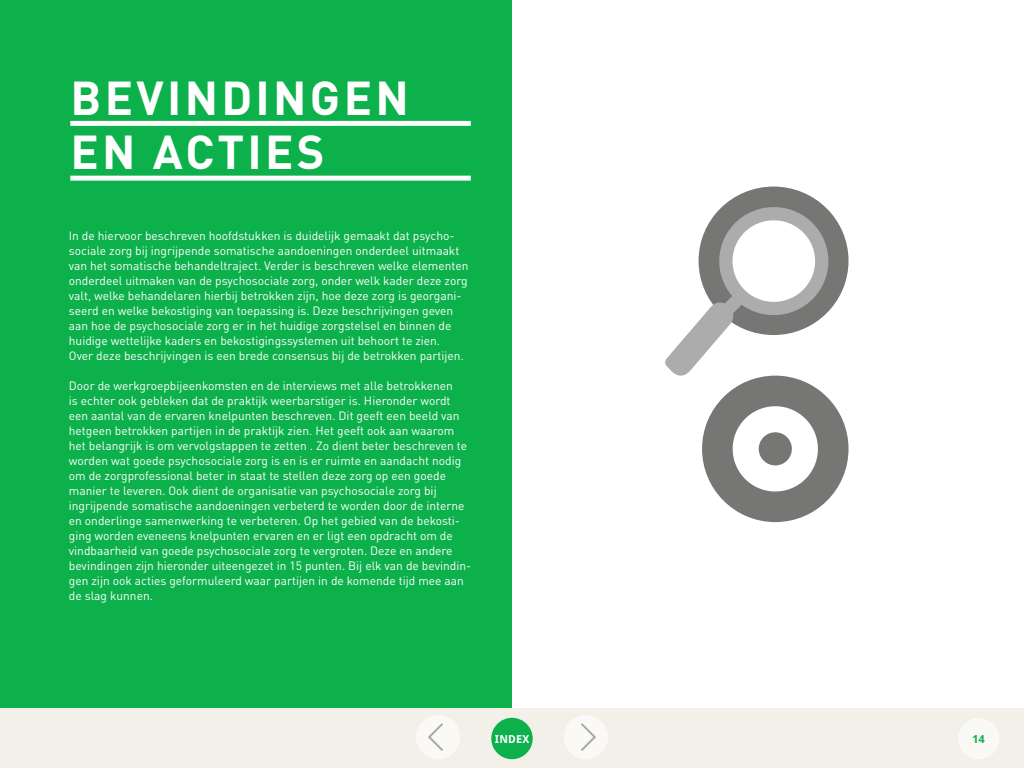
<style>
.page{position:relative;width:1024px;height:768px;background:#fff}
.page>*{position:absolute;margin:0;border:0;box-sizing:border-box;transform-origin:0 0}
.t1{font:700 47px/54px "DINOT";letter-spacing:.07em;color:#fff}
.t2{font:12px/15px "DINOT";color:#fff}
.t3{font:700 11px "Droid Sans";letter-spacing:.02em;color:#fff}
.t4{font:700 11px "Droid Sans";color:#0db14b}
</style>
<div class="page">
<div style="left:0;top:0;width:512px;height:709px;background:#0db14b"></div>
<div style="left:0;top:709px;width:1024px;height:59px;background:#f3efe9"></div>
<div style="left:564px;top:715px;width:44px;height:44px;background:#faf9f6;border-radius:50%"></div>
<svg style="left:581px;top:723px;width:15px;height:28px"></svg>
<div style="left:416px;top:715px;width:44px;height:44px;background:#faf9f6;border-radius:50%"></div>
<svg style="left:428px;top:723px;width:15px;height:28px"></svg>
<div style="left:958px;top:718px;width:42px;height:41px;background:#faf9f6;border-radius:50%"></div>
<div style="left:70px;top:121px;width:401px;height:5px;background:#fff"></div>
<div style="left:70px;top:176px;width:401px;height:5px;background:#fff"></div>
<div style="left:702px;top:376px;width:147px;height:146px;background:#767675;border-radius:50%"></div>
<div style="left:733px;top:406px;width:85px;height:86px;background:#fff;border-radius:50%"></div>
<div style="left:759px;top:432px;width:33px;height:33px;background:#767675;border-radius:50%"></div>
<svg style="left:665px;top:190px;width:181px;height:191px"></svg>
<div style="left:491px;top:718px;width:42px;height:41px;background:#0db14b;border-radius:50%"></div>
<h1 class="t1" style="left:71px;top:69px;width:340px">BEVINDINGEN<br>EN ACTIES</h1>
<p class="t2" style="left:69px;top:228px;width:401px">In de hiervoor beschreven hoofdstukken is duidelijk gemaakt dat psycho&shy;sociale zorg bij ingrijpende somatische aandoeningen onderdeel uitmaakt van het somatische behandeltraject. Verder is beschreven welke elementen onderdeel uitmaken van de psychosociale zorg, onder welk kader deze zorg valt, welke behandelaren hierbij betrokken zijn, hoe deze zorg is georgani&shy;seerd en welke bekostiging van toepassing is. Deze beschrijvingen geven aan hoe de psychosociale zorg er in het huidige zorgstelsel en binnen de huidige wettelijke kaders en bekostigingssystemen uit behoort te zien.<br>Over deze beschrijvingen is een brede consensus bij de betrokken partijen.</p>
<p class="t2" style="left:69px;top:378px;width:404px">Door de werkgroepbijeenkomsten en de interviews met alle betrokkenen<br>is echter ook gebleken dat de praktijk weerbarstiger is. Hieronder wordt een aantal van de ervaren knelpunten beschreven. Dit geeft een beeld van hetgeen betrokken partijen in de praktijk zien. Het geeft ook aan waarom het belangrijk is om vervolgstappen te zetten . Zo dient beter beschreven te worden wat goede psychosociale zorg is en is er ruimte en aandacht nodig om de zorgprofessional beter in staat te stellen deze zorg op een goede manier te leveren. Ook dient de organisatie van psychosociale zorg bij ingrijpende somatische aandoeningen verbeterd te worden door de interne en onderlinge samenwerking te verbeteren. Op het gebied van de bekosti&shy;ging worden eveneens knelpunten ervaren en er ligt een opdracht om de vindbaarheid van goede psychosociale zorg te vergroten. Deze en andere bevindingen zijn hieronder uiteengezet in 15 punten. Bij elk van de bevindin&shy;gen zijn ook acties geformuleerd waar partijen in de komende tijd mee aan de slag kunnen.</p>
<p class="t3" style="left:495px;top:732px;width:36px">INDEX</p>
<p class="t4" style="left:973px;top:732px;width:14px">14</p>
</div>
